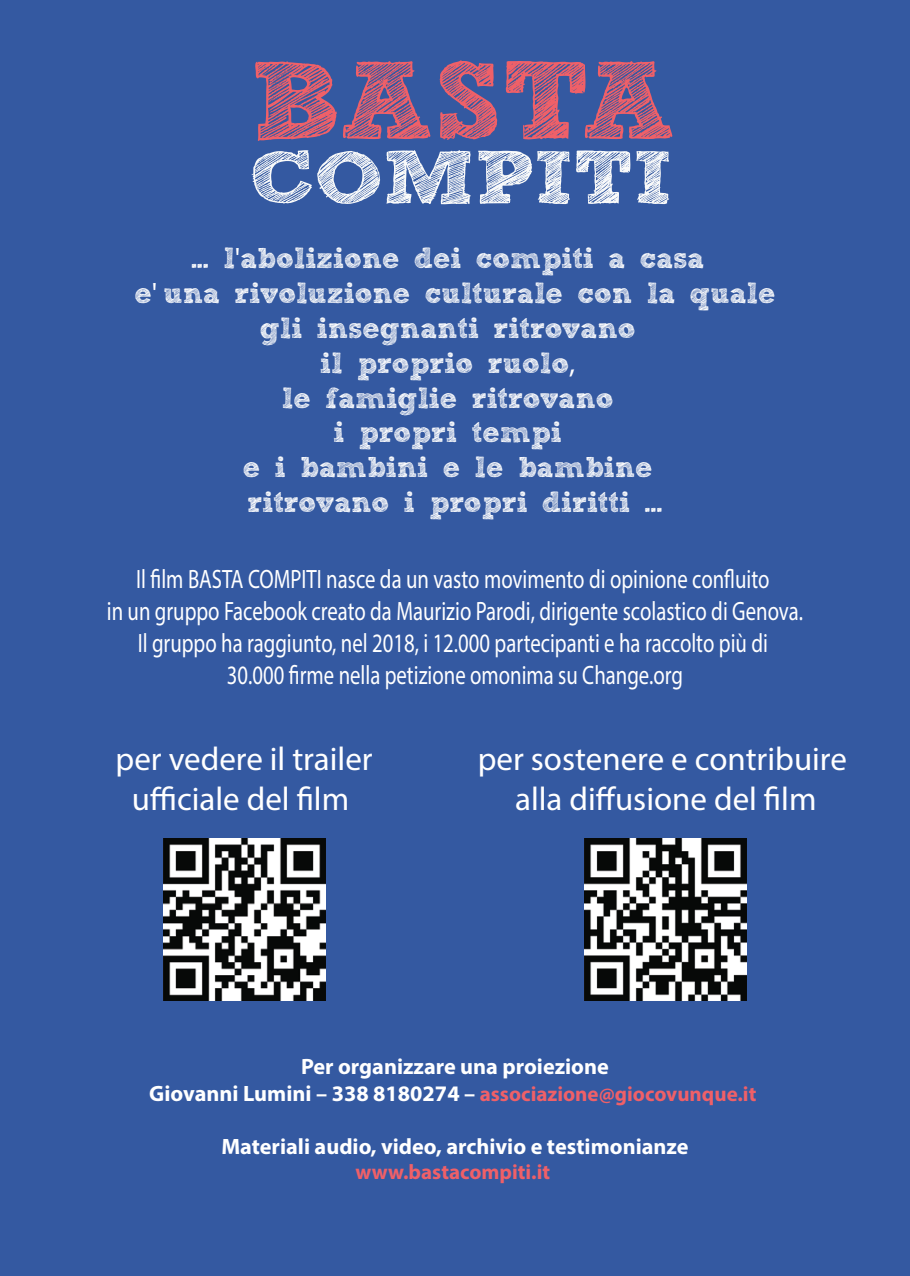
<style>
.page{position:relative;width:910px;height:1276px;background:#3459a1}
.page>*{position:absolute;margin:0;border:0;box-sizing:border-box;transform-origin:0 0}
.t1{font:700 109.8px "freeversion Sketch Block";letter-spacing:-.01em;color:#ef6068;scale:1.11 1}
.t2{font:700 74.7px "freeversion Sketch Block";color:#f9fafa;scale:1.11 1}
.t3{font:33px/39.6px "Myriad Pro";color:#fff;text-align:center}
.t4{font:700 29.1px/35.1px "freeversion Sketch Block";color:#fff;text-align:center}
.t5{font:26.7px/32.1px "Myriad Pro";color:#fff;text-align:center;scale:.78 1}
.t6{font:700 22.2px "Myriad Pro";color:#fff}
.t7{font:700 21px "Myriad Pro";color:#ef6068}
.s1{font-family:"Myriad Pro";font-weight:400}
.s2{font-size:22.2px;color:#fff}
</style>
<div class="page">
<img style="left:163px;top:838px;width:162px;height:162px">
<img style="left:585px;top:838px;width:162px;height:162px">
<h1 class="t1" style="left:249px;top:57px;width:387px">BASTA</h1>
<h2 class="t2" style="left:249px;top:147px;width:383px">COMPITI</h2>
<p class="t4" style="left:134px;top:243px;width:643px">... l<span class="s1">'</span>abolizione dei compiti a casa<br>e<span class="s1">'</span> una rivoluzione culturale con la quale gli insegnanti ritrovano<br>il proprio ruolo<span class="s1">,<br></span>le famiglie ritrovano<br>i propri tempi<br>e i bambini e le bambine<br>ritrovano i propri diritti ...</p>
<p class="t5" style="left:107px;top:562px;width:894px">Il film BASTA COMPITI nasce da un vasto movimento di opinione confluito<br>in un gruppo Facebook creato da Maurizio Parodi, dirigente scolastico di Genova.<br>Il gruppo ha raggiunto, nel 2018, i 12.000 partecipanti e ha raccolto più di<br>30.000 firme nella petizione omonima su Change.org</p>
<p class="t3" style="left:116px;top:739px;width:259px">per vedere il trailer ufficiale del film</p>
<p class="t3" style="left:478px;top:739px;width:371px">per sostenere e contribuire alla diffusione del film</p>
<p class="t6" style="left:301px;top:1052px;width:309px">Per organizzare una proiezione</p>
<p class="t7" style="left:149px;top:1080px;width:609px"><span class="s2">Giovanni Lumini – 338 8180274 –</span> associazione@giocovunque.it</p>
<p class="t6" style="left:221px;top:1132px;width:469px">Materiali audio, video, archivio e testimonianze</p>
<p class="t7" style="left:355px;top:1158px;width:196px">www.bastacompiti.it</p>
</div>
